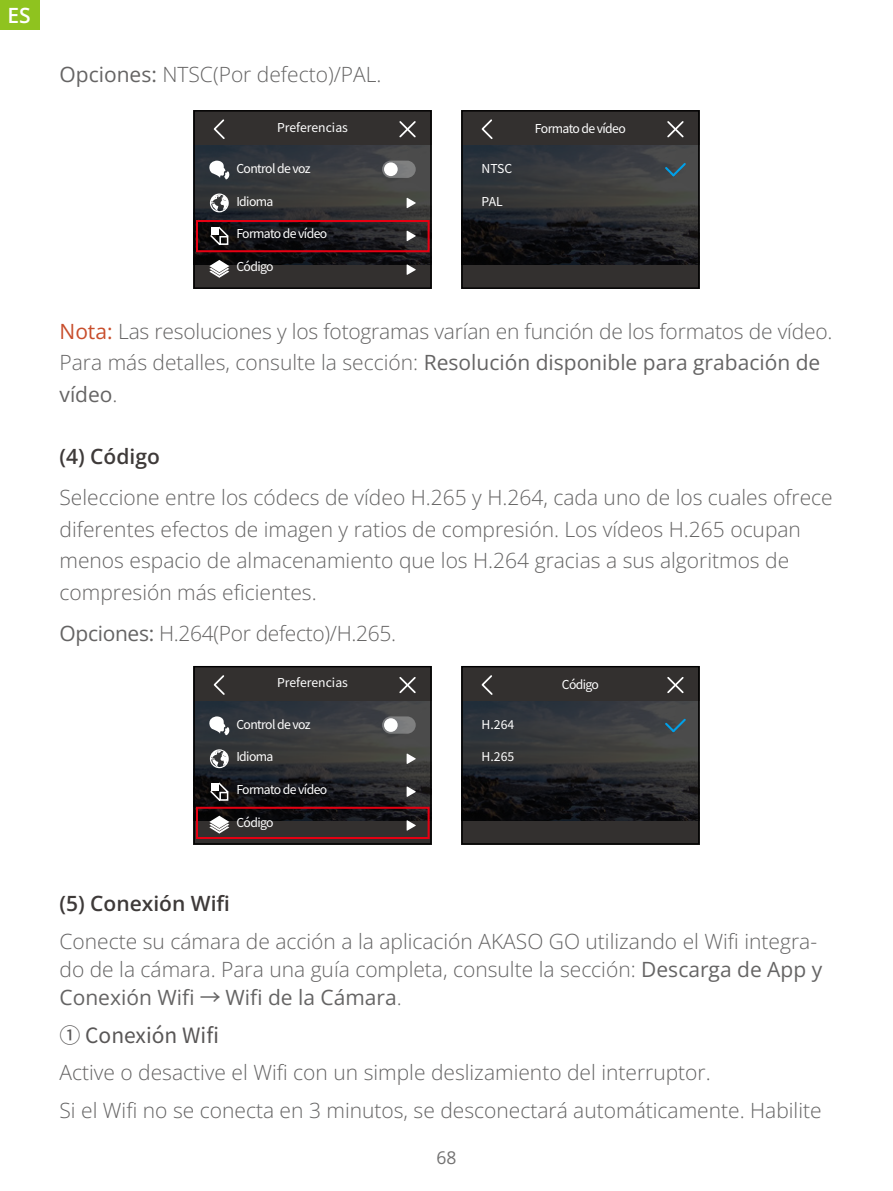
<style>
.page{position:relative;width:893px;height:1191px;background:#fff}
.page>*{position:absolute;margin:0;border:0;box-sizing:border-box;transform-origin:0 0}
.t1{font:300 21px/31.5px "Open Sans";color:#656464}
.t2{font:600 21px "Open Sans";color:#3e3a39}
.t3{font:21px "Noto Sans SC";color:#595757}
.t4{font:600 21px "Open Sans";color:#fff}
.t5{font:17.5px "Open Sans";color:#727171}
.t6{font:12.25px "Noto Sans SC";letter-spacing:-.05em;color:#fff}
.t7{font:12.25px "Noto Sans SC";color:#fff}
.s1{font-weight:400}
.s2{font-weight:400;color:#c84e2c}
.s3{font-family:"Noto Sans SC";font-weight:400}
</style>
<div class="page">
<div style="left:0;top:0;width:40px;height:30px;background:#8fc31f"></div>
<svg style="left:195px;top:145px;width:235px;height:120px;background:#2c2d30"></svg>
<div style="left:193px;top:110px;width:239px;height:35px;background:#33302f"></div>
<div style="left:193px;top:265px;width:239px;height:24px;background:#33302f"></div>
<div style="left:193px;top:110px;width:239px;height:179px;border:1px solid #000"></div>
<svg style="left:209px;top:160px;width:22px;height:21px"></svg>
<svg style="left:210px;top:193px;width:19px;height:20px"></svg>
<svg style="left:209px;top:225px;width:21px;height:22px"></svg>
<svg style="left:209px;top:260px;width:20px;height:18px"></svg>
<svg style="left:213px;top:119px;width:12px;height:20px"></svg>
<div style="left:382px;top:161px;width:34px;height:17px;background:#7d7e7e;border-radius:9px"></div>
<div style="left:384px;top:162px;width:14px;height:14px;background:#fff;border-radius:50%"></div>
<svg style="left:399px;top:121px;width:17px;height:17px"></svg>
<svg style="left:407px;top:198px;width:9px;height:10px"></svg>
<svg style="left:407px;top:231px;width:9px;height:10px"></svg>
<svg style="left:407px;top:264px;width:9px;height:11px"></svg>
<svg style="left:195px;top:700px;width:235px;height:120px;background:#2b2d30"></svg>
<div style="left:193px;top:666px;width:239px;height:34px;background:#33302f"></div>
<div style="left:193px;top:820px;width:239px;height:24px;background:#33302f"></div>
<div style="left:193px;top:666px;width:239px;height:178px;border:1px solid #000"></div>
<svg style="left:209px;top:716px;width:22px;height:21px"></svg>
<svg style="left:210px;top:749px;width:19px;height:19px"></svg>
<svg style="left:209px;top:781px;width:21px;height:21px"></svg>
<svg style="left:209px;top:815px;width:20px;height:18px"></svg>
<svg style="left:213px;top:675px;width:12px;height:20px"></svg>
<div style="left:382px;top:716px;width:34px;height:17px;background:#7d7e7f;border-radius:9px"></div>
<div style="left:384px;top:718px;width:14px;height:14px;background:#fff;border-radius:50%"></div>
<svg style="left:399px;top:677px;width:17px;height:17px"></svg>
<svg style="left:407px;top:753px;width:9px;height:11px"></svg>
<svg style="left:407px;top:786px;width:9px;height:11px"></svg>
<svg style="left:407px;top:820px;width:9px;height:10px"></svg>
<svg style="left:463px;top:145px;width:234px;height:120px;background:#2a2b2e"></svg>
<div style="left:461px;top:110px;width:238px;height:35px;background:#33302f"></div>
<div style="left:461px;top:265px;width:238px;height:24px;background:#33302f"></div>
<div style="left:461px;top:110px;width:238px;height:179px;border:1px solid #000"></div>
<svg style="left:481px;top:119px;width:12px;height:20px"></svg>
<svg style="left:667px;top:121px;width:17px;height:17px"></svg>
<svg style="left:663px;top:161px;width:25px;height:17px"></svg>
<svg style="left:463px;top:700px;width:234px;height:120px;background:#2a2c2e"></svg>
<div style="left:461px;top:666px;width:238px;height:34px;background:#33302f"></div>
<div style="left:461px;top:820px;width:238px;height:24px;background:#33302f"></div>
<div style="left:461px;top:666px;width:238px;height:178px;border:1px solid #000"></div>
<svg style="left:481px;top:675px;width:12px;height:20px"></svg>
<svg style="left:667px;top:677px;width:17px;height:17px"></svg>
<svg style="left:663px;top:717px;width:25px;height:17px"></svg>
<div style="left:196px;top:220px;width:234px;height:32px;border:2px solid #e60012"></div>
<div style="left:196px;top:806px;width:234px;height:33px;border:2px solid #e60012"></div>
<p class="t4" style="left:8px;top:1px;width:25px">ES</p>
<p class="t1" style="left:60px;top:58px;width:324px"><span class="s1">Opciones:</span> NTSC(Por defecto)/PAL.</p>
<p class="t7" style="left:277px;top:120px;width:72px">Preferencias</p>
<p class="t6" style="left:236px;top:161px;width:76px">Control de voz</p>
<p class="t6" style="left:236px;top:194px;width:39px">Idioma</p>
<p class="t6" style="left:236px;top:227px;width:92px">Formato de vídeo</p>
<p class="t6" style="left:236px;top:259px;width:39px">Código</p>
<p class="t6" style="left:482px;top:161px;width:32px">NTSC</p>
<p class="t6" style="left:482px;top:194px;width:23px">PAL</p>
<p class="t6" style="left:535px;top:122px;width:92px">Formato de vídeo</p>
<p class="t1" style="left:60px;top:315px;width:774px"><span class="s2">Nota:</span> Las resoluciones y los fotogramas varían en función de los formatos de vídeo.<br>Para más detalles, consulte la sección: <span class="s1">Resolución disponible para grabación de vídeo</span>.</p>
<p class="t2" style="left:60px;top:441px;width:102px">(4) Código</p>
<p class="t1" style="left:60px;top:481px;width:775px">Seleccione entre los códecs de vídeo H.265 y H.264, cada uno de los cuales ofrece diferentes efectos de imagen y ratios de compresión. Los vídeos H.265 ocupan menos espacio de almacenamiento que los H.264 gracias a sus algoritmos de compresión más eficientes.</p>
<p class="t1" style="left:60px;top:617px;width:338px"><span class="s1">Opciones:</span> H.264(Por defecto)/H.265.</p>
<p class="t7" style="left:277px;top:676px;width:72px">Preferencias</p>
<p class="t6" style="left:236px;top:717px;width:76px">Control de voz</p>
<p class="t6" style="left:236px;top:750px;width:39px">Idioma</p>
<p class="t6" style="left:236px;top:782px;width:92px">Formato de vídeo</p>
<p class="t6" style="left:236px;top:815px;width:39px">Código</p>
<p class="t6" style="left:482px;top:717px;width:34px">H.264</p>
<p class="t6" style="left:482px;top:750px;width:34px">H.265</p>
<p class="t6" style="left:562px;top:678px;width:39px">Código</p>
<p class="t2" style="left:60px;top:888px;width:172px">(5) Conexión Wifi</p>
<p class="t1" style="left:60px;top:926px;width:764px;line-height:28px">Conecte su cámara de acción a la aplicación AKASO GO utilizando el Wifi integra&shy;do de la cámara. Para una guía completa, consulte la sección: <span class="s1">Descarga de App y<br>Conexión Wifi</span> <span class="s3">→</span> <span class="s1">Wifi de la Cámara</span>.</p>
<p class="t3" style="left:60px;top:1023px;width:161px">① Conexión Wifi</p>
<p class="t1" style="left:60px;top:1053px;width:764px;line-height:37.8px">Active o desactive el Wifi con un simple deslizamiento del interruptor.<br>Si el Wifi no se conecta en 3 minutos, se desconectará automáticamente. Habilite</p>
<p class="t5" style="left:436px;top:1145px;width:22px">68</p>
</div>
